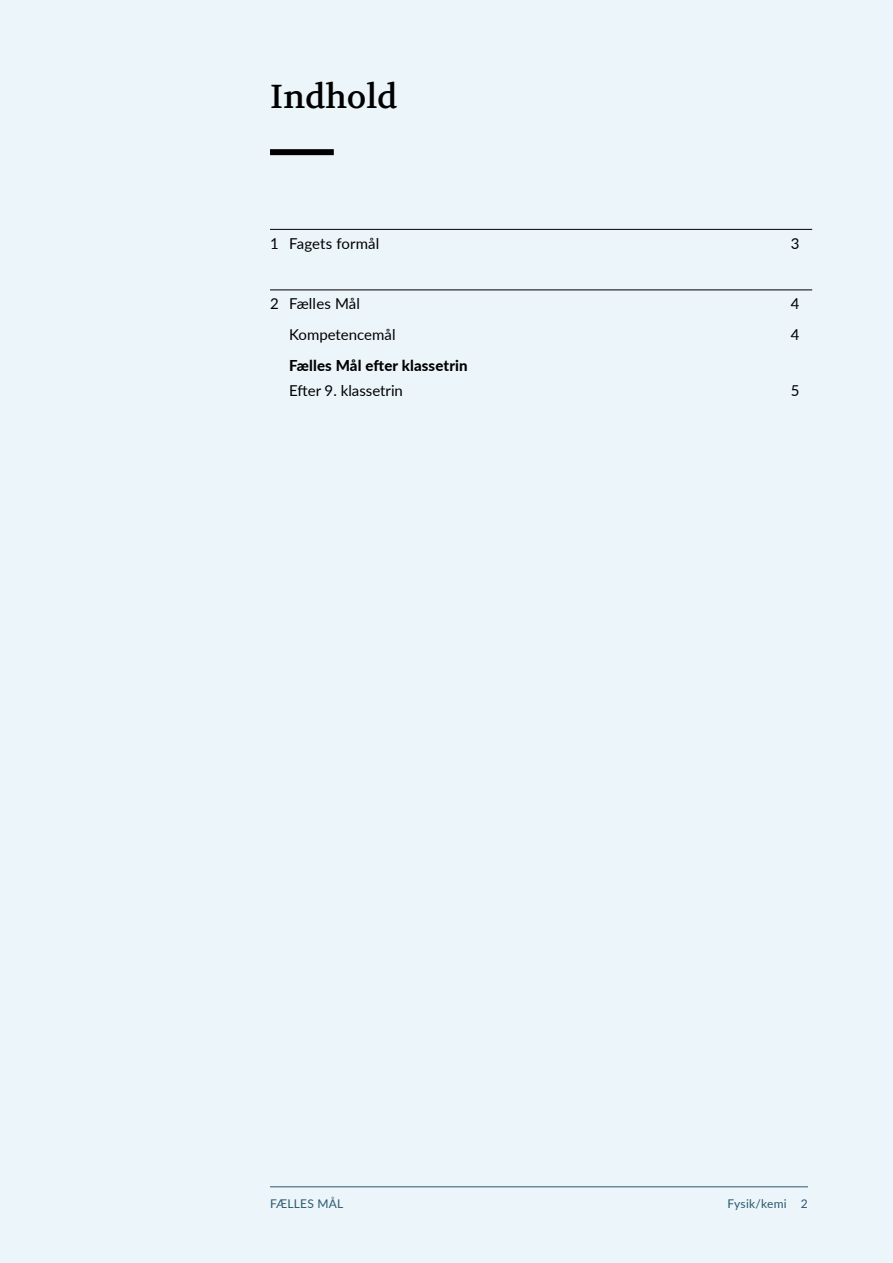
<style>
.page{position:relative;width:893px;height:1263px;background:#ecf6fa}
.page>*{position:absolute;margin:0;border:0;box-sizing:border-box;transform-origin:0 0}
.t1{font:33px "Volkhov";color:#000}
.t2{font:15px "Lato";color:#000}
.t3{font:800 15px "Lato";letter-spacing:.01em;color:#000}
.t4{font:12px "Lato";letter-spacing:.02em;color:#2b586f}
</style>
<div class="page">
<div style="left:270px;top:149px;width:64px;height:6px;background:#000"></div>
<hr style="left:270px;top:229px;width:542px;height:1px;background:#000">
<hr style="left:270px;top:289px;width:542px;height:1px;background:#000">
<hr style="left:270px;top:1186px;width:538px;height:1px;background:#2b586f">
<h2 class="t1" style="left:270px;top:76px;width:129px">Indhold</h2>
<p class="t2" style="left:270px;top:233px;width:111px">1 Fagets formål</p>
<p class="t2" style="left:791px;top:233px;width:10px">3</p>
<p class="t2" style="left:270px;top:293px;width:92px">2 Fælles Mål</p>
<p class="t2" style="left:791px;top:293px;width:10px">4</p>
<p class="t2" style="left:289px;top:324px;width:108px">Kompetencemål</p>
<p class="t2" style="left:791px;top:324px;width:10px">4</p>
<p class="t3" style="left:289px;top:354px;width:180px">Fælles Mål efter klassetrin</p>
<p class="t2" style="left:289px;top:380px;width:115px">Efter 9. klassetrin</p>
<p class="t2" style="left:791px;top:380px;width:10px">5</p>
<p class="t4" style="left:270px;top:1195px;width:75px">FÆLLES MÅL</p>
<p class="t4" style="left:727px;top:1195px;width:82px">Fysik/kemi 2</p>
</div>
